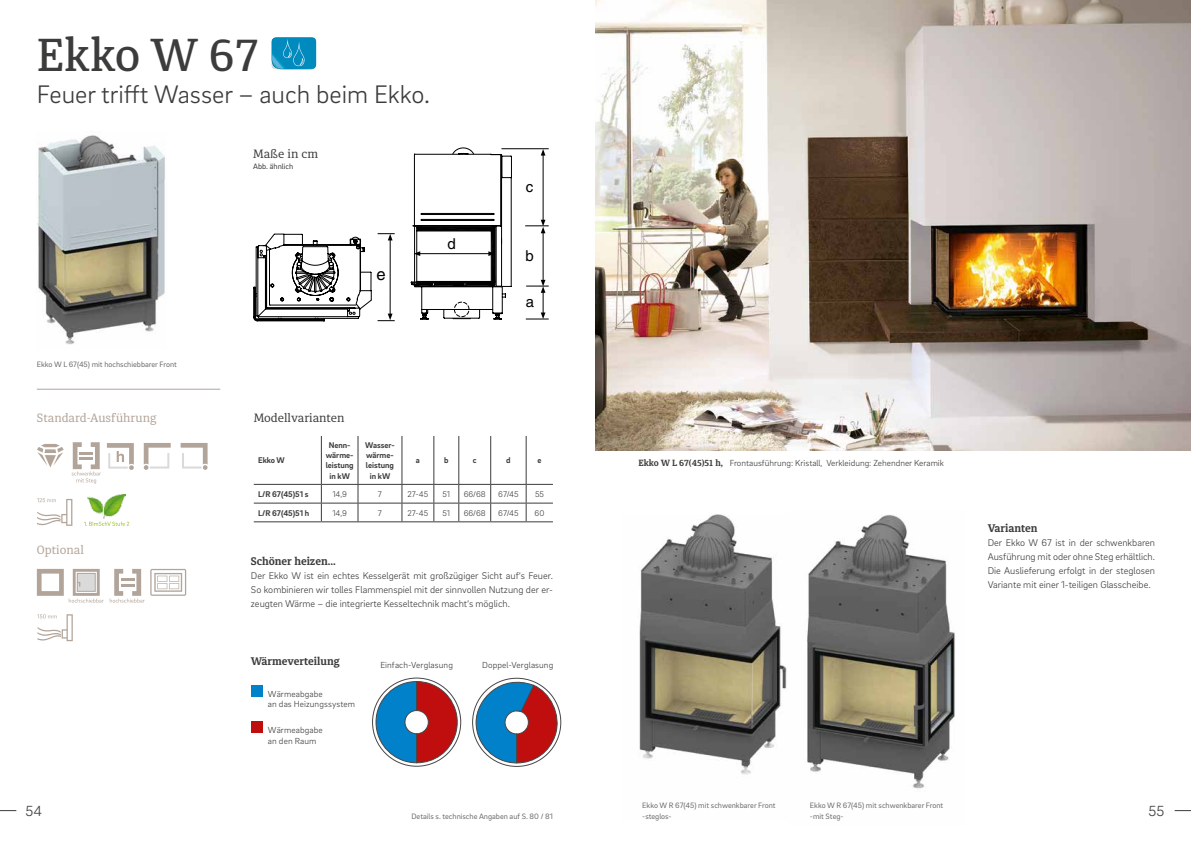
<style>
.page{position:relative;width:1191px;height:842px;background:#fff}
.page>*{position:absolute;margin:0;border:0;box-sizing:border-box;transform-origin:0 0}
.t1{font:500 46px "Diaria Pro";color:#3c3c3b}
.t2{font:300 26px "Brix Sans";color:#3c3c3b}
.t3{font:16.6px "Helvetica LT Std";color:#000}
.t4{font:300 15px "Brix Sans";color:#3c3c3b}
.t5{font:15px "Helvetica LT Std";color:#000}
.t6{font:12px "Diaria Pro";color:#b2a499}
.t7{font:12px "Diaria Pro";color:#3c3c3b}
.t8{font:700 11px "Diaria Pro";color:#3c3c3b}
.t9{font:300 10px/14px "Brix Sans";color:#3c3c3b;text-align:justify}
.t10{font:300 9px/10px "Brix Sans";letter-spacing:.01em;color:#3c3c3b}
.t11{font:700 8.5px/10.2px "Brix Sans";color:#3c3c3b;text-align:center}
.t12{font:300 8.5px "Brix Sans";color:#3c3c3b}
.t13{font:8px/11px "Brix Sans";color:#706f6f}
.t14{font:8px "Brix Sans";color:#3c3c3b}
.s1{font-family:"Diaria Pro";font-weight:700}
</style>
<div class="page">
<svg style="left:0;top:810px;width:16px;height:1px"></svg>
<svg style="left:1174px;top:810px;width:17px;height:1px"></svg>
<svg style="left:37px;top:444px;width:27px;height:23px"></svg>
<img style="left:37px;top:135px;width:128px;height:210px">
<hr style="left:321px;top:436px;width:1px;height:48px;background:#3c3c3b">
<hr style="left:357px;top:436px;width:1px;height:48px;background:#3c3c3b">
<hr style="left:401px;top:436px;width:1px;height:48px;background:#3c3c3b">
<hr style="left:433px;top:436px;width:1px;height:48px;background:#3c3c3b">
<hr style="left:458px;top:436px;width:1px;height:48px;background:#3c3c3b">
<hr style="left:490px;top:436px;width:1px;height:48px;background:#3c3c3b">
<hr style="left:526px;top:436px;width:1px;height:48px;background:#3c3c3b">
<hr style="left:254px;top:484px;width:67px;height:1px;background:#3c3c3b">
<hr style="left:321px;top:484px;width:37px;height:1px;background:#3c3c3b">
<hr style="left:358px;top:484px;width:44px;height:1px;background:#3c3c3b">
<hr style="left:402px;top:484px;width:32px;height:1px;background:#3c3c3b">
<hr style="left:459px;top:484px;width:32px;height:1px;background:#3c3c3b">
<hr style="left:491px;top:484px;width:35px;height:1px;background:#3c3c3b">
<hr style="left:254px;top:503px;width:67px;height:1px;background:#3c3c3b">
<hr style="left:321px;top:503px;width:37px;height:1px;background:#3c3c3b">
<svg style="left:321px;top:485px;width:1px;height:36px"></svg>
<hr style="left:358px;top:503px;width:44px;height:1px;background:#3c3c3b">
<svg style="left:357px;top:485px;width:1px;height:36px"></svg>
<hr style="left:402px;top:503px;width:32px;height:1px;background:#3c3c3b">
<svg style="left:401px;top:485px;width:1px;height:36px"></svg>
<hr style="left:459px;top:503px;width:32px;height:1px;background:#3c3c3b">
<hr style="left:491px;top:503px;width:35px;height:1px;background:#3c3c3b">
<svg style="left:490px;top:485px;width:1px;height:36px"></svg>
<hr style="left:254px;top:521px;width:67px;height:1px;background:#3c3c3b">
<hr style="left:321px;top:521px;width:37px;height:1px;background:#3c3c3b">
<hr style="left:358px;top:521px;width:44px;height:1px;background:#3c3c3b">
<hr style="left:402px;top:521px;width:32px;height:1px;background:#3c3c3b">
<svg style="left:433px;top:484px;width:26px;height:38px"></svg>
<hr style="left:459px;top:521px;width:32px;height:1px;background:#3c3c3b">
<hr style="left:491px;top:521px;width:35px;height:1px;background:#3c3c3b">
<svg style="left:526px;top:484px;width:27px;height:38px"></svg>
<img style="left:595px;top:0;width:596px;height:451px">
<svg style="left:271px;top:37px;width:45px;height:32px"></svg>
<img style="left:639px;top:515px;width:148px;height:260px">
<img style="left:807px;top:515px;width:148px;height:274px">
<svg style="left:375px;top:680px;width:87px;height:84px"></svg>
<div style="left:251px;top:686px;width:11px;height:11px;background:#0081c9"></div>
<div style="left:251px;top:721px;width:11px;height:12px;background:#c00d0e"></div>
<hr style="left:37px;top:389px;width:183px;height:1px;background:#b2a499">
<svg style="left:253px;top:233px;width:142px;height:89px"></svg>
<svg style="left:410px;top:147px;width:139px;height:173px"></svg>
<svg style="left:37px;top:614px;width:36px;height:27px"></svg>
<img style="left:88px;top:494px;width:37px;height:25px">
<svg style="left:37px;top:498px;width:35px;height:28px"></svg>
<svg style="left:72px;top:442px;width:29px;height:42px"></svg>
<svg style="left:37px;top:569px;width:67px;height:34px"></svg>
<svg style="left:107px;top:443px;width:27px;height:27px"></svg>
<svg style="left:181px;top:443px;width:26px;height:27px"></svg>
<svg style="left:144px;top:443px;width:27px;height:27px"></svg>
<svg style="left:84px;top:522px;width:45px;height:4px"></svg>
<svg style="left:110px;top:569px;width:76px;height:34px"></svg>
<svg style="left:475px;top:677px;width:87px;height:87px"></svg>
<h1 class="t1" style="left:37px;top:27px;width:224px">Ekko W 67</h1>
<h2 class="t2" style="left:37px;top:78px;width:395px">Feuer trifft Wasser – auch beim Ekko.</h2>
<p class="t13" style="left:37px;top:359px;width:142px">Ekko W L 67(45) mit hochschiebbarer Front</p>
<p class="t6" style="left:37px;top:411px;width:121px">Standard-Ausführung</p>
<p class="t6" style="left:37px;top:543px;width:48px">Optional</p>
<p class="t7" style="left:253px;top:147px;width:67px">Maße in cm</p>
<p class="t14" style="left:253px;top:162px;width:42px">Abb. ähnlich</p>
<h3 class="t3" style="left:376px;top:264px;width:11px">e</h3>
<h3 class="t5" style="left:447px;top:235px;width:10px">d</h3>
<h3 class="t5" style="left:526px;top:178px;width:9px">c</h3>
<h3 class="t5" style="left:525px;top:247px;width:10px">b</h3>
<h3 class="t5" style="left:526px;top:293px;width:10px">a</h3>
<p class="t7" style="left:254px;top:411px;width:92px">Modellvarianten</p>
<p class="t11" style="left:258px;top:455px;width:28px">Ekko W</p>
<p class="t11" style="left:326px;top:440px;width:30px">Nenn&shy;wärme&shy;leistung in kW</p>
<p class="t11" style="left:365px;top:440px;width:31px">Wasser&shy;wärme&shy;leistung in kW</p>
<p class="t11" style="left:416px;top:455px;width:6px">a</p>
<p class="t11" style="left:444px;top:455px;width:6px">b</p>
<p class="t11" style="left:473px;top:455px;width:5px">c</p>
<p class="t11" style="left:506px;top:455px;width:6px">d</p>
<p class="t11" style="left:537px;top:455px;width:6px">e</p>
<p class="t11" style="left:258px;top:488px;width:52px">L/R 67(45)51 s</p>
<p class="t12" style="left:332px;top:488px;width:16px">14,9</p>
<p class="t12" style="left:378px;top:488px;width:5px">7</p>
<p class="t12" style="left:407px;top:488px;width:22px">27-45</p>
<p class="t12" style="left:442px;top:488px;width:9px">51</p>
<p class="t12" style="left:464px;top:488px;width:24px">66/68</p>
<p class="t12" style="left:498px;top:488px;width:22px">67/45</p>
<p class="t12" style="left:535px;top:488px;width:11px">55</p>
<p class="t11" style="left:258px;top:507px;width:53px">L/R 67(45)51 h</p>
<p class="t12" style="left:332px;top:507px;width:16px">14,9</p>
<p class="t12" style="left:378px;top:507px;width:5px">7</p>
<p class="t12" style="left:407px;top:507px;width:22px">27-45</p>
<p class="t12" style="left:442px;top:507px;width:9px">51</p>
<p class="t12" style="left:464px;top:507px;width:24px">66/68</p>
<p class="t12" style="left:498px;top:507px;width:22px">67/45</p>
<p class="t12" style="left:534px;top:507px;width:11px">60</p>
<p class="t8" style="left:251px;top:555px;width:86px">Schöner heizen...</p>
<p class="t9" style="left:251px;top:569px;width:303px">Der Ekko W ist ein echtes Kesselgerät mit großzügiger Sicht auf‘s Feuer.<br>So kombinieren wir tolles Flammenspiel mit der sinnvollen Nutzung der er&shy;zeugten Wärme – die integrierte Kesseltechnik macht‘s möglich.</p>
<p class="t8" style="left:251px;top:654px;width:90px">Wärmeverteilung</p>
<p class="t10" style="left:268px;top:689px;width:89px">Wärmeabgabe<br>an das Heizungssystem</p>
<p class="t10" style="left:268px;top:724px;width:56px;line-height:11px">Wärmeabgabe an den Raum</p>
<p class="t10" style="left:380px;top:659px;width:74px">Einfach-Verglasung</p>
<p class="t10" style="left:482px;top:659px;width:73px">Doppel-Verglasung</p>
<p class="t10" style="left:638px;top:458px;width:307px"><span class="s1">Ekko W L 67(45)51 h,</span> Frontausführung: Kristall, Verkleidung: Zehendner Keramik</p>
<p class="t8" style="left:987px;top:522px;width:51px">Varianten</p>
<p class="t9" style="left:987px;top:536px;width:169px">Der Ekko W 67 ist in der schwenkbaren Ausführung mit oder ohne Steg erhältlich.<br>Die Auslieferung erfolgt in der steglosen Variante mit einer 1-teiligen Glasscheibe.</p>
<p class="t13" style="left:642px;top:799px;width:135px">Ekko W R 67(45) mit schwenkbarer Front -steglos-</p>
<p class="t13" style="left:810px;top:799px;width:135px">Ekko W R 67(45) mit schwenkbarer Front -mit Steg-</p>
<h3 class="t4" style="left:26px;top:802px;width:18px">54</h3>
<h3 class="t4" style="left:1148px;top:802px;width:17px">55</h3>
<p class="t13" style="left:411px;top:810px;width:143px">Details s. technische Angaben auf S. 80 / 81</p>
</div>
